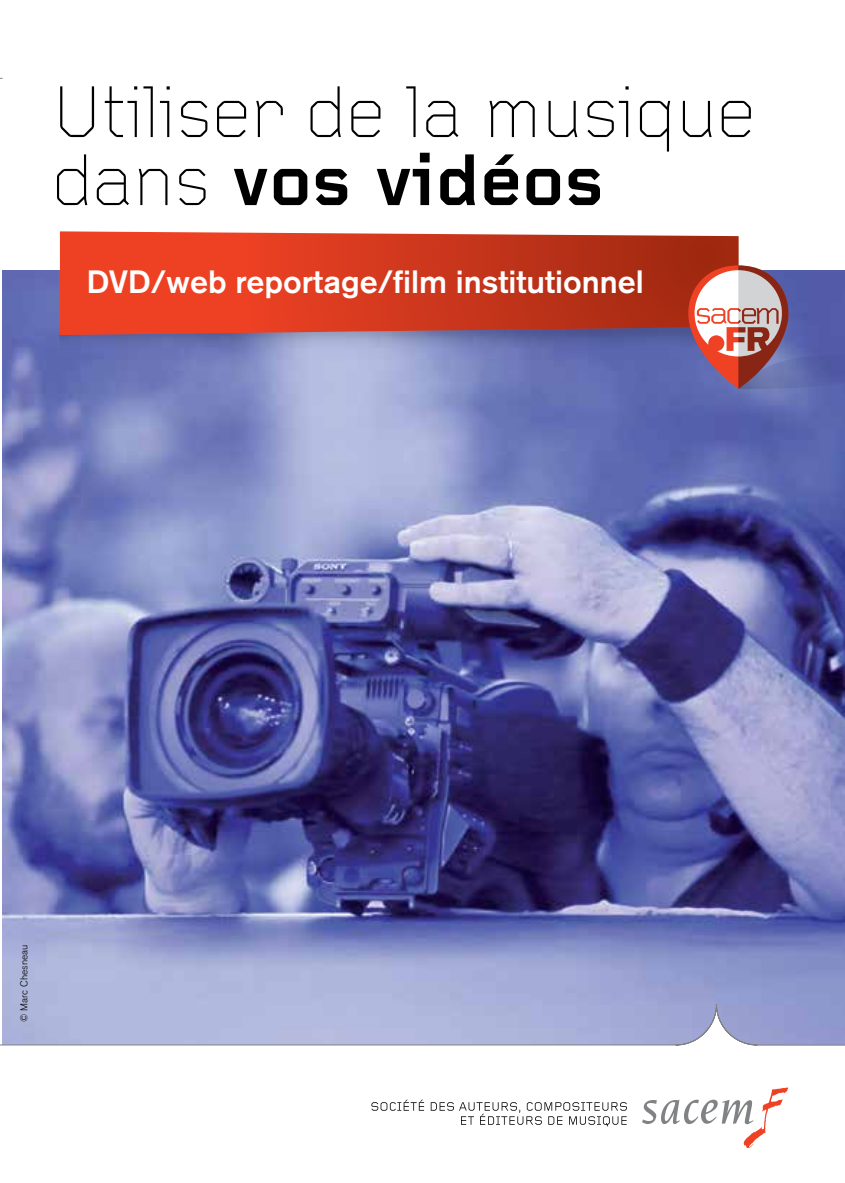
<style>
.page{position:relative;width:845px;height:1183px;background:#fff}
.page>*{position:absolute;margin:0;border:0;box-sizing:border-box;transform-origin:0 0}
.t1{font:300 76px/68px "Foundry Gridnik";color:#000}
.t2{font:500 32px "Akzidenz Grotesk BE";color:#fff}
.t3{font:300 10px "Akzidenz Grotesk BE";color:#000}
.s1{font-weight:700}
</style>
<div class="page">
<img style="left:3px;top:270px;width:841px;height:733px">
<svg style="left:0;top:1003px;width:844px;height:124px"></svg>
<svg style="left:642px;top:1087px;width:146px;height:61px"></svg>
<svg style="left:371px;top:1100px;width:255px;height:26px"></svg>
<svg style="left:60px;top:231px;width:678px;height:34px;background:#d3472e"></svg>
<svg style="left:59px;top:265px;width:785px;height:124px;background:#a56171"></svg>
<h1 class="t1" style="left:52px;top:81px;width:704px">Utiliser de la musique dans <span class="s1">vos vidéos</span></h1>
<p class="t2" style="left:87px;top:262px;width:558px">DVD/web reportage/film institutionnel</p>
<p class="t3" style="left:18px;top:1022px;width:78px;rotate:-90deg">© Marc Chesneau</p>
</div>
